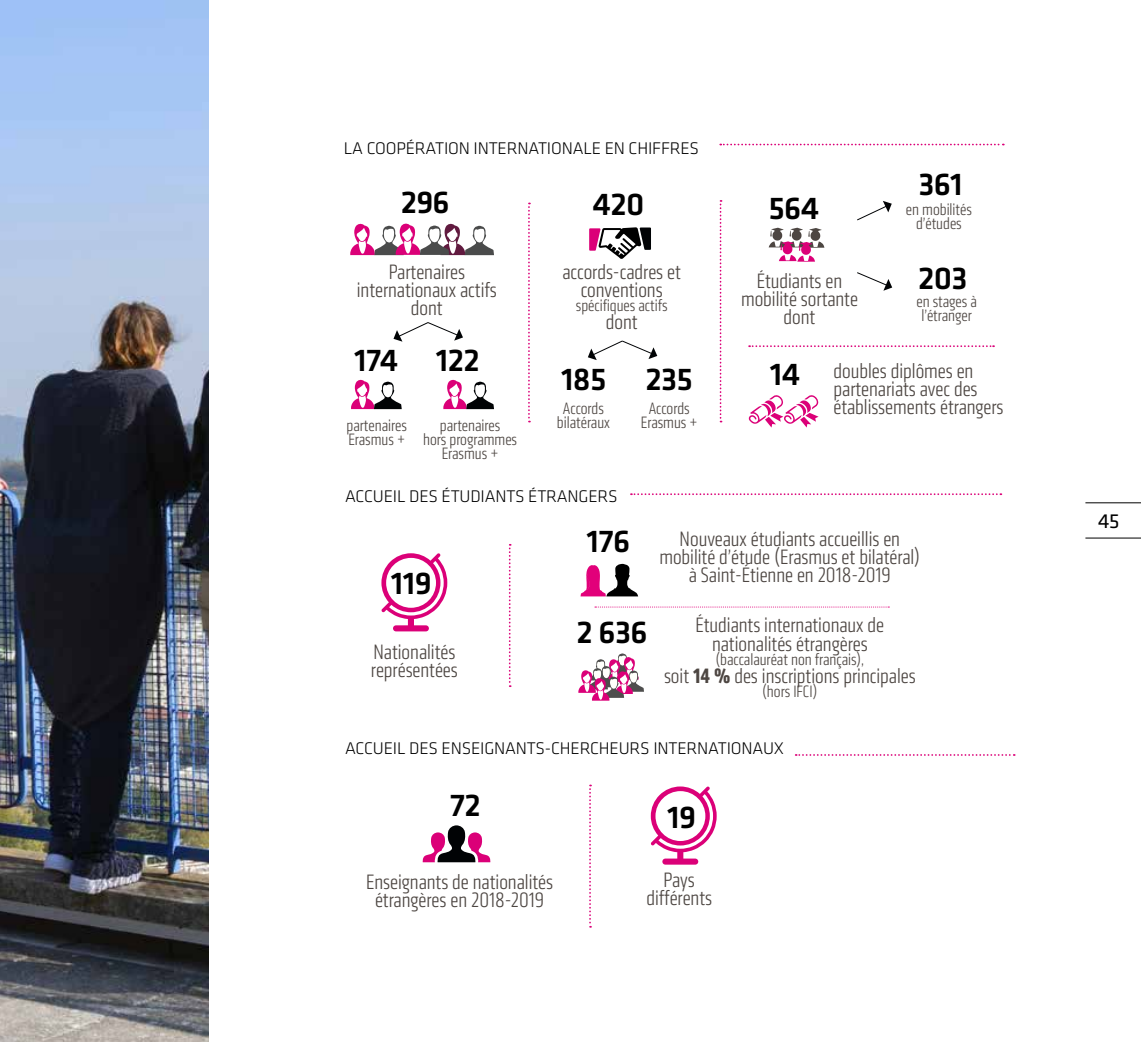
<style>
.page{position:relative;width:1141px;height:1042px;background:#fff}
.page>*{position:absolute;margin:0;border:0;box-sizing:border-box;transform-origin:0 0}
.t1{font:500 32.73px "Klavika";letter-spacing:-.02em;color:#000}
.t2{font:300 condensed 21.7px/18px "Klavika";color:#4d4642;text-align:center}
.t3{font:21px "Klavika";color:#000}
.t4{font:300 17.5px "Klavika";letter-spacing:-.01em;color:#000}
.t5{font:300 condensed 17.15px/14.2px "Klavika";color:#4d4642;text-align:center}
.s1{font-weight:700}
</style>
<div class="page">
<hr style="left:1085px;top:538px;width:56px;height:1px;background:#000">
<hr style="left:1085px;top:502px;width:56px;height:1px;background:#000">
<img style="left:0;top:0;width:208px;height:1042px">
<svg style="left:528px;top:203px;width:2px;height:219px"></svg>
<svg style="left:509px;top:544px;width:2px;height:143px"></svg>
<svg style="left:589px;top:784px;width:2px;height:143px"></svg>
<svg style="left:749px;top:345px;width:245px;height:2px"></svg>
<svg style="left:595px;top:606px;width:294px;height:1px"></svg>
<svg style="left:796px;top:754px;width:219px;height:2px"></svg>
<svg style="left:631px;top:493px;width:370px;height:2px"></svg>
<svg style="left:720px;top:144px;width:284px;height:1px"></svg>
<svg style="left:720px;top:200px;width:2px;height:222px"></svg>
<svg style="left:350px;top:223px;width:144px;height:32px"></svg>
<svg style="left:351px;top:379px;width:51px;height:30px"></svg>
<svg style="left:443px;top:379px;width:51px;height:30px"></svg>
<svg style="left:589px;top:227px;width:62px;height:32px"></svg>
<svg style="left:857px;top:201px;width:35px;height:20px"></svg>
<svg style="left:857px;top:272px;width:35px;height:19px"></svg>
<svg style="left:393px;top:322px;width:70px;height:20px"></svg>
<svg style="left:588px;top:340px;width:69px;height:20px"></svg>
<svg style="left:769px;top:228px;width:55px;height:34px"></svg>
<svg style="left:749px;top:395px;width:70px;height:32px"></svg>
<svg style="left:381px;top:553px;width:66px;height:78px"></svg>
<svg style="left:651px;top:786px;width:66px;height:78px"></svg>
<svg style="left:580px;top:564px;width:58px;height:32px"></svg>
<svg style="left:578px;top:653px;width:66px;height:48px"></svg>
<svg style="left:422px;top:825px;width:69px;height:37px"></svg>
<p class="t4" style="left:344px;top:138px;width:357px">LA COOPÉRATION INTERNATIONALE EN CHIFFRES</p>
<h1 class="t1" style="left:401px;top:180px;width:51px">296</h1>
<p class="t2" style="left:357px;top:263px;width:141px">Partenaires internationaux actifs dont</p>
<h1 class="t1" style="left:354px;top:338px;width:46px">174</h1>
<h1 class="t1" style="left:436px;top:338px;width:46px">122</h1>
<h1 class="t1" style="left:593px;top:182px;width:53px">420</h1>
<p class="t2" style="left:562px;top:263px;width:120px">accords-cadres et conventions</p>
<p class="t5" style="left:576px;top:299px;width:93px">spécifiques actifs</p>
<p class="t2" style="left:606px;top:313px;width:33px">dont</p>
<h1 class="t1" style="left:561px;top:357px;width:133px">185 235</h1>
<p class="t5" style="left:347px;top:418px;width:62px;text-align:left">partenaires<br>Erasmus +</p>
<p class="t5" style="left:649px;top:402px;width:43px">Accords</p>
<p class="t5" style="left:557px;top:402px;width:55px">Accords bilatéraux</p>
<p class="t5" style="left:440px;top:418px;width:62px">partenaires</p>
<p class="t5" style="left:641px;top:416px;width:58px">Erasmus +</p>
<p class="t5" style="left:423px;top:433px;width:95px">hors programmes<br>Erasmus +</p>
<p class="t4" style="left:345px;top:485px;width:274px">ACCUEIL DES ÉTUDIANTS ÉTRANGERS</p>
<h1 class="t1" style="left:769px;top:186px;width:52px">564</h1>
<p class="t2" style="left:741px;top:272px;width:118px">Étudiants en mobilité sortante dont</p>
<h1 class="t1" style="left:918px;top:162px;width:46px">361</h1>
<p class="t5" style="left:906px;top:203px;width:67px">en mobilités d’études</p>
<h1 class="t1" style="left:918px;top:255px;width:51px">203</h1>
<p class="t5" style="left:916px;top:294px;width:62px;text-align:left">en stages à l’étranger</p>
<h1 class="t1" style="left:770px;top:352px;width:32px">14</h1>
<p class="t2" style="left:833px;top:362px;width:172px;text-align:left">doubles diplômes en partenariats avec des établissements étrangers</p>
<h1 class="t1" style="left:391px;top:561px;width:42px">119</h1>
<p class="t2" style="left:371px;top:643px;width:88px;text-align:left">Nationalités représentées</p>
<h1 class="t1" style="left:586px;top:519px;width:45px">176</h1>
<h1 class="t1" style="left:577px;top:610px;width:73px">2 636</h1>
<p class="t2" style="left:659px;top:530px;width:262px">Nouveaux étudiants accueillis en mobilité d’étude (Erasmus et bilatéral) à Saint-Étienne en 2018-2019</p>
<p class="t2" style="left:695px;top:616px;width:190px">Étudiants internationaux de nationalités étrangères</p>
<p class="t5" style="left:715px;top:652px;width:150px">(baccalauréat non français),</p>
<p class="t2" style="left:664px;top:667px;width:253px">soit <span class="s1">14 %</span> des inscriptions principales</p>
<p class="t5" style="left:762px;top:684px;width:57px">(hors IFCI)</p>
<p class="t4" style="left:345px;top:737px;width:441px">ACCUEIL DES ENSEIGNANTS-CHERCHEURS INTERNATIONAUX</p>
<h1 class="t1" style="left:450px;top:782px;width:32px">72</h1>
<h1 class="t1" style="left:667px;top:794px;width:30px">19</h1>
<p class="t2" style="left:366px;top:873px;width:188px">Enseignants de nationalités étrangères en 2018-2019</p>
<p class="t2" style="left:646px;top:871px;width:67px">Pays différents</p>
<p class="t3" style="left:1098px;top:507px;width:23px">45</p>
</div>
